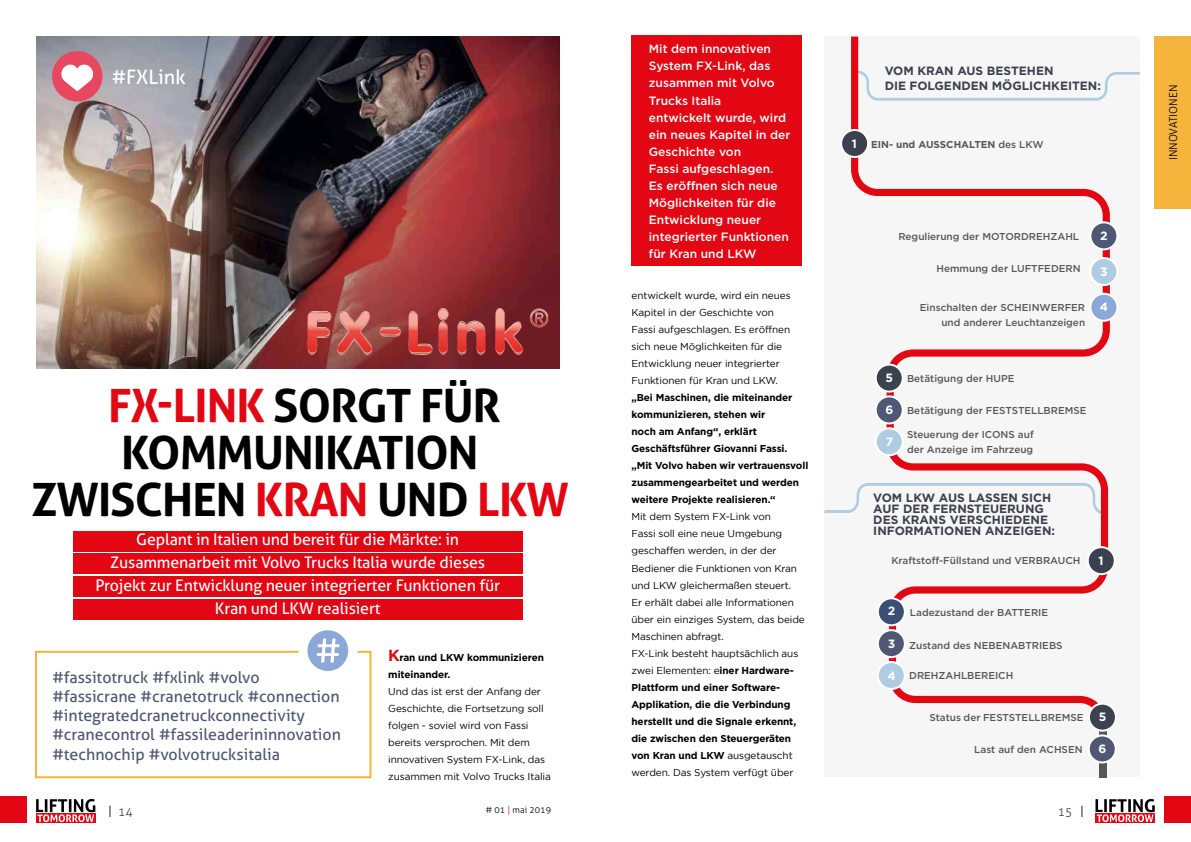
<style>
.page{position:relative;width:1191px;height:842px;background:#fff}
.page>*{position:absolute;margin:0;border:0;box-sizing:border-box;transform-origin:0 0}
.t1{font:700 46px/47px "Aller";letter-spacing:-.02em;color:#000;text-align:center}
.t2{font:20px "Aller";color:#fff}
.t3{font:16px/19.2px "Aller";color:#4f5774}
.t4{font:16px/23px "Aller";letter-spacing:-.01em;color:#fff;text-align:center}
.t5{font:500 12px/17px "Gotham";color:#fff}
.t6{font:700 12px/11px "Gotham";color:#3b414e}
.t7{font:700 12px "Gotham";color:#fff}
.t8{font:300 12px "Aller";color:#3c3c3b}
.t9{font:300 11px "Aller";color:#000}
.t10{font:10px/17px "Gotham";letter-spacing:-.01em;color:#000}
.t11{font:500 10px/15px "Gotham";color:#575756;text-align:right}
.t12{font:700 10px/17px "Gotham";letter-spacing:-.01em;color:#000}
.t13{font:700 10px "Gotham";color:#575756}
.t14{font:300 9px "Aller";color:#000}
.s1{font-weight:500}
.s2{font-weight:700}
.s3{color:#e30613}
.s4{font-size:16px;color:#e30613}
.s5{color:#000}
</style>
<div class="page">
<div style="left:36px;top:813px;width:60px;height:10px;background:#e30613"></div>
<svg style="left:36px;top:799px;width:59px;height:23px"></svg>
<div style="left:1095px;top:813px;width:60px;height:10px;background:#e30613"></div>
<svg style="left:1095px;top:799px;width:59px;height:23px"></svg>
<img style="left:36px;top:37px;width:523px;height:332px">
<div style="left:1155px;top:36px;width:36px;height:172px;background:#f5b53d"></div>
<div style="left:73px;top:531px;width:449px;height:20px;background:#e30613"></div>
<div style="left:73px;top:554px;width:449px;height:20px;background:#e30613"></div>
<div style="left:73px;top:577px;width:449px;height:20px;background:#e30613"></div>
<div style="left:73px;top:599px;width:449px;height:20px;background:#e30613"></div>
<div style="left:52px;top:51px;width:50px;height:51px;background:#e9465f;border-radius:50%"></div>
<svg style="left:61px;top:64px;width:33px;height:27px"></svg>
<div style="left:307px;top:630px;width:41px;height:41px;background:#8ba8d8;border-radius:50%"></div>
<svg style="left:35px;top:650px;width:337px;height:129px"></svg>
<svg style="left:317px;top:638px;width:25px;height:24px"></svg>
<div style="left:824px;top:37px;width:316px;height:740px;background:#f6f6f6"></div>
<svg style="left:824px;top:509px;width:27px;height:4px"></svg>
<svg style="left:1109px;top:72px;width:31px;height:7px"></svg>
<svg style="left:851px;top:37px;width:258px;height:671px"></svg>
<div style="left:841px;top:130px;width:27px;height:27px;background:#3b414e;border-radius:50%"></div>
<div style="left:840px;top:129px;width:29px;height:29px;border:2px solid #fff;border-radius:50%"></div>
<div style="left:1087px;top:547px;width:27px;height:27px;background:#3b414e;border-radius:50%"></div>
<div style="left:1086px;top:546px;width:29px;height:29px;border:2px solid #fff;border-radius:50%"></div>
<div style="left:875px;top:365px;width:27px;height:27px;background:#3b414e;border-radius:50%"></div>
<div style="left:874px;top:364px;width:29px;height:29px;border:2px solid #fff;border-radius:50%"></div>
<div style="left:878px;top:598px;width:27px;height:27px;background:#394f75;border-radius:50%"></div>
<div style="left:877px;top:597px;width:29px;height:29px;border:2px solid #fff;border-radius:50%"></div>
<div style="left:1090px;top:222px;width:27px;height:27px;background:#4f5774;border-radius:50%"></div>
<div style="left:1089px;top:221px;width:29px;height:29px;border:2px solid #fff;border-radius:50%"></div>
<div style="left:875px;top:396px;width:27px;height:27px;background:#4f5774;border-radius:50%"></div>
<div style="left:874px;top:395px;width:29px;height:29px;border:2px solid #fff;border-radius:50%"></div>
<div style="left:878px;top:630px;width:27px;height:27px;background:#4f5774;border-radius:50%"></div>
<div style="left:877px;top:629px;width:29px;height:29px;border:2px solid #fff;border-radius:50%"></div>
<div style="left:1090px;top:258px;width:27px;height:27px;background:#aecde3;border-radius:50%"></div>
<div style="left:1089px;top:257px;width:29px;height:29px;border:2px solid #fff;border-radius:50%"></div>
<div style="left:875px;top:428px;width:27px;height:27px;background:#aecde3;border-radius:50%"></div>
<div style="left:874px;top:427px;width:29px;height:29px;border:2px solid #fff;border-radius:50%"></div>
<div style="left:878px;top:662px;width:27px;height:27px;background:#aecde3;border-radius:50%"></div>
<div style="left:877px;top:661px;width:29px;height:29px;border:2px solid #fff;border-radius:50%"></div>
<div style="left:1090px;top:294px;width:27px;height:27px;background:#8ba8d8;border-radius:50%"></div>
<div style="left:1089px;top:293px;width:29px;height:29px;border:2px solid #fff;border-radius:50%"></div>
<div style="left:1099px;top:731px;width:7px;height:46px;background:#575756"></div>
<div style="left:1089px;top:704px;width:27px;height:27px;background:#3b414e;border-radius:50%"></div>
<div style="left:1088px;top:703px;width:29px;height:29px;border:2px solid #fff;border-radius:50%"></div>
<div style="left:1088px;top:735px;width:27px;height:27px;background:#4f5774;border-radius:50%"></div>
<div style="left:1087px;top:734px;width:29px;height:29px;border:2px solid #fff;border-radius:50%"></div>
<div style="left:1164px;top:797px;width:27px;height:26px;background:#e30613"></div>
<div style="left:0;top:797px;width:26px;height:26px;background:#e30613"></div>
<img style="left:523px;top:309px;width:1px;height:27px">
<svg style="left:307px;top:311px;width:66px;height:44px;background:#c25f58"></svg>
<svg style="left:379px;top:327px;width:22px;height:9px"></svg>
<svg style="left:408px;top:308px;width:41px;height:47px;background:#b64644"></svg>
<svg style="left:457px;top:321px;width:29px;height:34px"></svg>
<img style="left:523px;top:336px;width:1px;height:18px">
<svg style="left:495px;top:308px;width:28px;height:47px"></svg>
<img style="left:529px;top:308px;width:19px;height:19px">
<div style="left:631px;top:35px;width:170px;height:231px;background:#e30613"></div>
<p class="t5" style="left:649px;top:41px;width:143px">Mit dem innovativen<br>System FX-Link, das zusammen mit Volvo<br>Trucks Italia<br>entwickelt wurde, wird ein neues Kapitel in der<br>Geschichte von<br>Fassi aufgeschlagen.<br>Es eröffnen sich neue<br>Möglichkeiten für die<br>Entwicklung neuer integrierter Funktionen für Kran und LKW</p>
<p class="t6" style="left:884px;top:63px;width:218px;line-height:15px">VOM KRAN AUS BESTEHEN<br>DIE FOLGENDEN MÖGLICHKEITEN:</p>
<h2 class="t2" style="left:111px;top:64px;width:76px">#FXLink</h2>
<p class="t7" style="left:851px;top:135px;width:7px">1</p>
<p class="t13" style="left:871px;top:138px;width:174px">EIN- und AUSSCHALTEN <span class="s1">des LKW</span></p>
<p class="t7" style="left:1100px;top:228px;width:9px">2</p>
<p class="t7" style="left:1100px;top:263px;width:9px">3</p>
<p class="t7" style="left:1099px;top:299px;width:10px">4</p>
<p class="t11" style="left:898px;top:229px;width:182px">Regulierung der MOTORDREHZAHL</p>
<p class="t11" style="left:936px;top:261px;width:146px">Hemmung der LUFTFEDERN</p>
<p class="t11" style="left:920px;top:300px;width:167px">Einschalten der SCHEINWERFER und anderer Leuchtanzeigen</p>
<p class="t10" style="left:631px;top:287px;width:161px">entwickelt wurde, wird ein neues<br>Kapitel in der Geschichte von<br>Fassi aufgeschlagen. Es eröffnen sich neue Möglichkeiten für die<br>Entwicklung neuer integrierter<br>Funktionen für Kran und LKW.</p>
<p class="t12" style="left:631px;top:389px;width:178px">„Bei Maschinen, die miteinander kommunizieren, stehen wir<br>noch am Anfang“, erklärt<br>Geschäftsführer Giovanni Fassi. „Mit Volvo haben wir vertrauensvoll zusammengearbeitet und werden weitere Projekte realisieren.“</p>
<p class="t10" style="left:631px;top:508px;width:175px">Mit dem System FX-Link von<br>Fassi soll eine neue Umgebung geschaffen werden, in der der<br>Bediener die Funktionen von Kran und LKW gleichermaßen steuert.<br>Er erhält dabei alle Informationen über ein einziges System, das beide<br>Maschinen abfragt.<br>FX-Link besteht hauptsächlich aus zwei Elementen: e<span class="s2">iner Hardware-<br>Plattform und einer Software-<br>Applikation, die die Verbindung herstellt und die Signale erkennt, die zwischen den Steuergeräten von Kran und LKW</span> ausgetauscht werden. Das System verfügt über</p>
<p class="t7" style="left:885px;top:369px;width:9px">5</p>
<p class="t11" style="left:907px;top:371px;width:109px">Betätigung der HUPE</p>
<h1 class="t1" style="left:31px;top:381px;width:540px"><span class="s3">FX-LINK</span> SORGT FÜR<br>KOMMUNIKATION<br>ZWISCHEN <span class="s3">KRAN</span> UND <span class="s3">LKW</span></h1>
<p class="t7" style="left:885px;top:402px;width:9px">6</p>
<p class="t11" style="left:907px;top:403px;width:181px">Betätigung der FESTSTELLBREMSE</p>
<p class="t11" style="left:907px;top:427px;width:128px;text-align:left">Steuerung der ICONS auf der Anzeige im Fahrzeug</p>
<p class="t7" style="left:885px;top:434px;width:9px">7</p>
<p class="t6" style="left:873px;top:492px;width:183px">VOM LKW AUS LASSEN SICH<br>AUF DER FERNSTEUERUNG<br>DES KRANS VERSCHIEDENE<br>INFORMATIONEN ANZEIGEN:</p>
<h3 class="t4" style="left:95px;top:528px;width:406px">Geplant in Italien und bereit für die Märkte: in Zusammenarbeit mit Volvo Trucks Italia wurde dieses Projekt zur Entwicklung neuer integrierter Funktionen für Kran und LKW realisiert</h3>
<p class="t7" style="left:1098px;top:552px;width:7px">1</p>
<p class="t11" style="left:891px;top:553px;width:191px">Kraftstoff-Füllstand und VERBRAUCH</p>
<p class="t7" style="left:887px;top:603px;width:9px">2</p>
<p class="t11" style="left:910px;top:605px;width:140px">Ladezustand der BATTERIE</p>
<p class="t11" style="left:909px;top:638px;width:155px">Zustand des NEBENABTRIEBS</p>
<p class="t11" style="left:909px;top:668px;width:106px">DREHZAHLBEREICH</p>
<p class="t11" style="left:929px;top:710px;width:156px">Status der FESTSTELLBREMSE</p>
<p class="t11" style="left:974px;top:742px;width:110px">Last auf den ACHSEN</p>
<p class="t7" style="left:887px;top:635px;width:9px">3</p>
<p class="t12" style="left:388px;top:649px;width:157px"><span class="s4">K</span>ran und LKW kommunizieren miteinander.</p>
<p class="t10" style="left:388px;top:682px;width:164px">Und das ist erst der Anfang der<br>Geschichte, die Fortsetzung soll folgen - soviel wird von Fassi bereits versprochen. Mit dem innovativen System FX-Link, das zusammen mit Volvo Trucks Italia</p>
<p class="t14" style="left:485px;top:804px;width:67px"># 01 <span class="s3">|</span> mai 2019</p>
<h3 class="t3" style="left:52px;top:667px;width:290px">#fassitotruck #fxlink #volvo #fassicrane #cranetotruck #connection #integratedcranetruckconnectivity #cranecontrol #fassileaderininnovation #technochip #volvotrucksitalia</h3>
<p class="t7" style="left:887px;top:667px;width:10px">4</p>
<p class="t7" style="left:1098px;top:708px;width:9px">5</p>
<p class="t7" style="left:1098px;top:741px;width:9px">6</p>
<p class="t8" style="left:108px;top:804px;width:26px"><span class="s5">|</span> 14</p>
<p class="t8" style="left:1057px;top:804px;width:28px">15 <span class="s5">|</span></p>
<p class="t9" style="left:1166px;top:160px;width:77px;rotate:-90deg">INNOVATIONEN</p>
</div>
